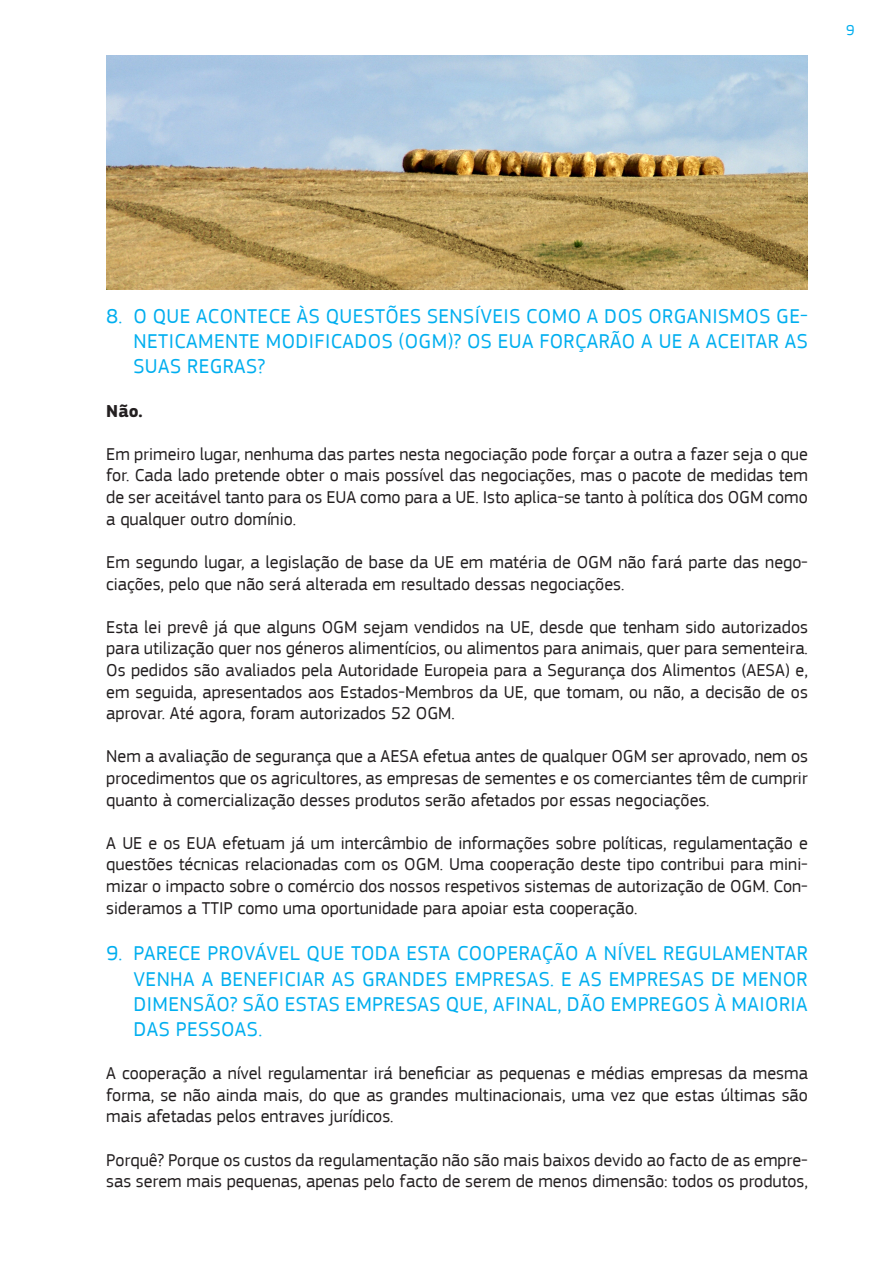
<style>
.page{position:relative;width:893px;height:1263px;background:#fff}
.page>*{position:absolute;margin:0;border:0;box-sizing:border-box;transform-origin:0 0}
.t1{font:21px/25.2px "EC Square Sans Pro";letter-spacing:.02em;color:#00aeef;text-align:justify}
.t2{font:18px/21.6px "EC Square Sans Pro";color:#231f20;text-align:justify}
.t3{font:700 18px "EC Square Sans Pro";color:#231f20}
.t4{font:15px "EC Square Sans Pro";color:#00aeef}
</style>
<div class="page">
<img style="left:106px;top:55px;width:702px;height:234px">
<p class="t4" style="left:846px;top:22px;width:10px">9</p>
<p class="t1" style="left:134px;top:304px;width:676px;text-indent:-27px">8. O QUE ACONTECE ÀS QUESTÕES SENSÍVEIS COMO A DOS ORGANISMOS GE-NETICAMENTE MODIFICADOS (OGM)? OS EUA FORÇARÃO A UE A ACEITAR AS SUAS REGRAS?</p>
<p class="t3" style="left:106px;top:400px;width:38px">Não.</p>
<p class="t2" style="left:106px;top:443px;width:703px">Em primeiro lugar, nenhuma das partes nesta negociação pode forçar a outra a fazer seja o que for. Cada lado pretende obter o mais possível das negociações, mas o pacote de medidas tem de ser aceitável tanto para os EUA como para a UE. Isto aplica-se tanto à política dos OGM como a qualquer outro domínio.</p>
<p class="t2" style="left:106px;top:551px;width:703px">Em segundo lugar, a legislação de base da UE em matéria de OGM não fará parte das nego&shy;ciações, pelo que não será alterada em resultado dessas negociações.</p>
<p class="t2" style="left:106px;top:616px;width:703px">Esta lei prevê já que alguns OGM sejam vendidos na UE, desde que tenham sido autorizados para utilização quer nos géneros alimentícios, ou alimentos para animais, quer para sementeira.<br>Os pedidos são avaliados pela Autoridade Europeia para a Segurança dos Alimentos (AESA) e, em seguida, apresentados aos Estados-Membros da UE, que tomam, ou não, a decisão de os aprovar. Até agora, foram autorizados 52 OGM.</p>
<p class="t2" style="left:106px;top:746px;width:703px">Nem a avaliação de segurança que a AESA efetua antes de qualquer OGM ser aprovado, nem os procedimentos que os agricultores, as empresas de sementes e os comerciantes têm de cumprir quanto à comercialização desses produtos serão afetados por essas negociações.</p>
<p class="t2" style="left:106px;top:832px;width:703px">A UE e os EUA efetuam já um intercâmbio de informações sobre políticas, regulamentação e questões técnicas relacionadas com os OGM. Uma cooperação deste tipo contribui para mini&shy;mizar o impacto sobre o comércio dos nossos respetivos sistemas de autorização de OGM. Con&shy;sideramos a TTIP como uma oportunidade para apoiar esta cooperação.</p>
<p class="t1" style="left:134px;top:941px;width:676px;text-indent:-27px">9. PARECE PROVÁVEL QUE TODA ESTA COOPERAÇÃO A NÍVEL REGULAMENTAR VENHA A BENEFICIAR AS GRANDES EMPRESAS. E AS EMPRESAS DE MENOR DIMENSÃO? SÃO ESTAS EMPRESAS QUE, AFINAL, DÃO EMPREGOS À MAIORIA DAS PESSOAS.</p>
<p class="t2" style="left:106px;top:1062px;width:703px">A cooperação a nível regulamentar irá beneficiar as pequenas e médias empresas da mesma forma, se não ainda mais, do que as grandes multinacionais, uma vez que estas últimas são mais afetadas pelos entraves jurídicos.</p>
<p class="t2" style="left:106px;top:1149px;width:703px">Porquê? Porque os custos da regulamentação não são mais baixos devido ao facto de as empre&shy;sas serem mais pequenas, apenas pelo facto de serem de menos dimensão: todos os produtos,</p>
</div>
